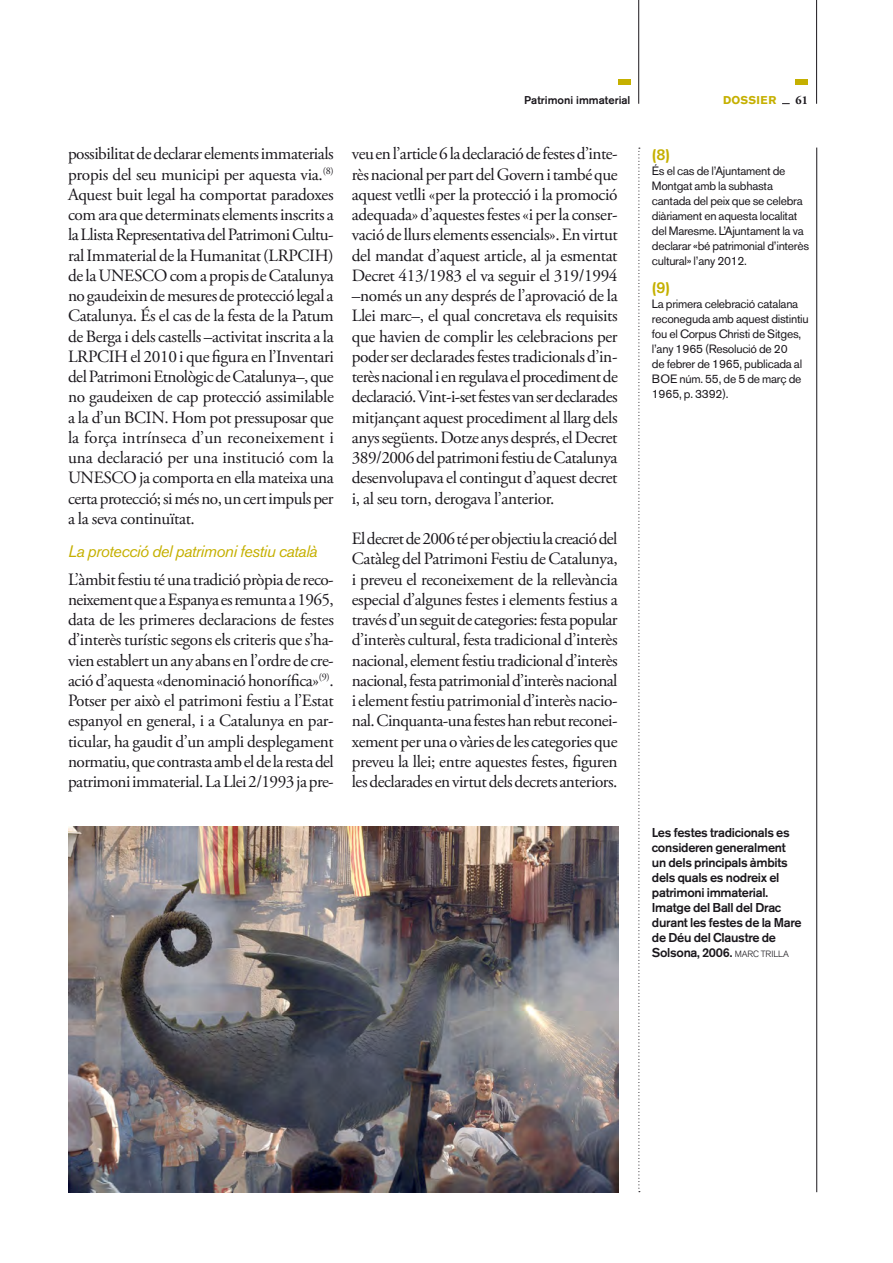
<style>
.page{position:relative;width:893px;height:1263px;background:#fff}
.page>*{position:absolute;margin:0;border:0;box-sizing:border-box;transform-origin:0 0}
.Text{font:17.25px/20.2px "Adobe Garamond Pro";letter-spacing:-.025em;color:#1a171c;text-align:justify}
.Text_sense_espai{font:17.25px/20.2px "Adobe Garamond Pro";letter-spacing:-.03em;color:#1a171c;text-align:justify}
.TITOL_COLOR-02-dossi{font:italic 16.5px "Akzidenz Grotesk BE";letter-spacing:-.03em;color:#c5b000}
.t1{font:500 15px "Boton";color:#c5b000}
.FOTO_text{font:500 12.75px/15px "Akzidenz Grotesk BE";letter-spacing:-.02em;color:#1a171c}
.t2{font:12px/15px "Akzidenz Grotesk BE";letter-spacing:-.02em;color:#1a171c}
.t3{font:700 12px "Adobe Garamond Pro";color:#1a171c}
.t4{font:500 11.25px "Akzidenz Grotesk BE";color:#1a171c}
.t5{font:700 11.25px "Akzidenz Grotesk BE";letter-spacing:.03em;color:#c5b000}
.s1{font-weight:300;font-size:9px}
</style>
<div class="page">
<hr style="left:638px;top:0;width:1px;height:104px;background:#1a171c">
<hr style="left:816px;top:0;width:1px;height:104px;background:#1a171c">
<hr style="left:816px;top:148px;width:1px;height:1044px;background:#1a171c">
<div style="left:618px;top:79px;width:12px;height:6px;background:#c5b000"></div>
<div style="left:796px;top:79px;width:12px;height:6px;background:#c5b000"></div>
<img style="left:68px;top:827px;width:550px;height:365px">
<svg style="left:638px;top:148px;width:2px;height:1044px"></svg>
<p class="Text" style="left:68px;top:144px;width:267px">possibilitat de declarar elements immaterials propis del seu municipi per aquesta via.<sup>(8)<br></sup>Aquest buit legal ha comportat paradoxes com ara que determinats elements inscrits a la Llista Representativa del Patrimoni Cultu&shy;ral Immaterial de la Humanitat (LRPCIH) de la UNESCO com a propis de Catalunya no gaudeixin de mesures de protecció legal a Catalunya. És el cas de la festa de la Patum de Berga i dels castells –activitat inscrita a la LRPCIH el 2010 i que figura en l’Inventari del Patrimoni Etnològic de Catalunya–, que no gaudeixen de cap protecció assimilable a la d’un BCIN. Hom pot pressuposar que la força intrínseca d’un reconeixement i una declaració per una institució com la UNESCO ja comporta en ella mateixa una certa protecció; si més no, un cert impuls per a la seva continuïtat.</p>
<p class="TITOL_COLOR-02-dossi" style="left:68px;top:541px;width:251px">La protecció del patrimoni festiu català</p>
<p class="Text_sense_espai" style="left:68px;top:570px;width:267px">L’àmbit festiu té una tradició pròpia de reco&shy;neixement que a Espanya es remunta a 1965, data de les primeres declaracions de festes d’interès turístic segons els criteris que s’ha&shy;vien establert un any abans en l’ordre de cre&shy;ació d’aquesta «denominació honorífica»<sup>(9)</sup>.<br>Potser per això el patrimoni festiu a l’Estat espanyol en general, i a Catalunya en par&shy;ticular, ha gaudit d’un ampli desplegament normatiu, que contrasta amb el de la resta del patrimoni immaterial. La Llei 2/1993 ja pre-</p>
<p class="t4" style="left:524px;top:93px;width:108px">Patrimoni immaterial</p>
<p class="t5" style="left:723px;top:93px;width:55px">DOSSIER</p>
<p class="t3" style="left:795px;top:93px;width:14px">61</p>
<p class="Text_sense_espai" style="left:352px;top:144px;width:267px">veu en l’article 6 la declaració de festes d’inte&shy;rès nacional per part del Govern i també que aquest vetlli «per la protecció i la promoció adequada» d’aquestes festes «i per la conser&shy;vació de llurs elements essencials». En virtut del mandat d’aquest article, al ja esmentat Decret 413/1983 el va seguir el 319/1994 –només un any després de l’aprovació de la Llei marc–, el qual concretava els requisits que havien de complir les celebracions per poder ser declarades festes tradicionals d’in&shy;terès nacional i en regulava el procediment de declaració. Vint-i-set festes van ser declarades mitjançant aquest procediment al llarg dels anys següents. Dotze anys després, el Decret 389/2006 del patrimoni festiu de Catalunya desenvolupava el contingut d’aquest decret i, al seu torn, derogava l’anterior.</p>
<p class="Text" style="left:352px;top:529px;width:267px">El decret de 2006 té per objectiu la creació del Catàleg del Patrimoni Festiu de Catalunya, i preveu el reconeixement de la rellevància especial d’algunes festes i elements festius a través d’un seguit de categories: festa popular d’interès cultural, festa tradicional d’interès nacional, element festiu tradicional d’interès nacional, festa patrimonial d’interès nacional i element festiu patrimonial d’interès nacio&shy;nal. Cinquanta-una festes han rebut reconei&shy;xement per una o vàries de les categories que preveu la llei; entre aquestes festes, figuren les declarades en virtut dels decrets anteriors.</p>
<p class="t1" style="left:652px;top:146px;width:20px">(8)</p>
<p class="t2" style="left:652px;top:164px;width:159px">És el cas de l’Ajuntament de<br>Montgat amb la subhasta cantada del peix que se celebra diàriament en aquesta localitat del Maresme. L’Ajuntament la va declarar «bé patrimonial d’interès cultural» l’any 2012.</p>
<p class="t1" style="left:652px;top:279px;width:20px">(9)</p>
<p class="t2" style="left:652px;top:296px;width:158px">La primera celebració catalana reconeguda amb aquest distintiu fou el Corpus Christi de Sitges, l’any 1965 (Resolució de 20<br>de febrer de 1965, publicada al<br>BOE núm. 55, de 5 de març de<br>1965, p. 3392).</p>
<p class="FOTO_text" style="left:652px;top:825px;width:151px">Les festes tradicionals es consideren generalment un dels principals àmbits dels quals es nodreix el patrimoni immaterial.<br>Imatge del Ball del Drac durant les festes de la Mare de Déu del Claustre de<br>Solsona, 2006. <span class="s1">MARC TRILLA</span></p>
</div>
